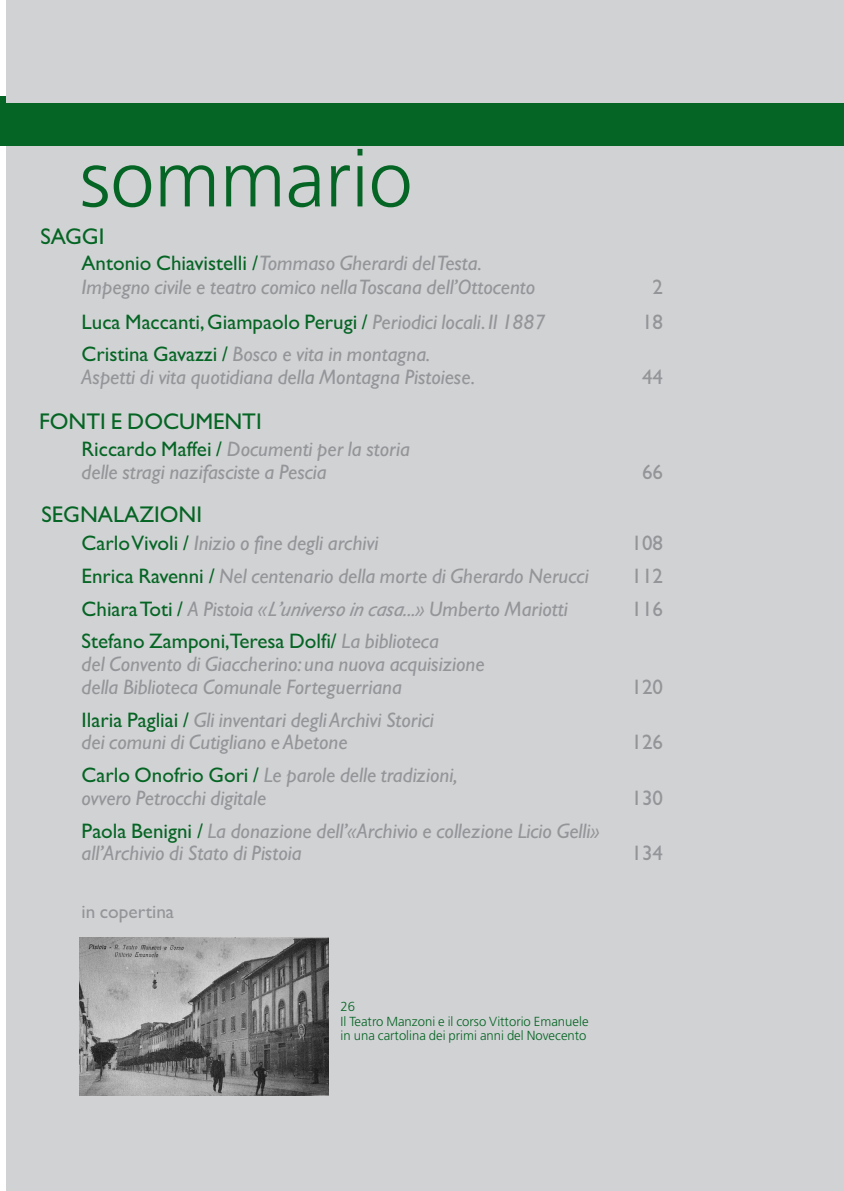
<style>
.page{position:relative;width:844px;height:1191px;background:#fff}
.page>*{position:absolute;margin:0;border:0;box-sizing:border-box;transform-origin:0 0}
.t1{font:300 78.75px "Frutiger";color:#056524}
.t2{font:22.75px "Gill Sans";color:#056524}
.t3{font:italic 21px/22.8px "Gill Sans";color:#939598}
.t4{font:21px "Gill Sans";color:#056524}
.t5{font:21px "Gill Sans";color:#939598}
.t6{font:19.25px "Gill Sans";color:#939598}
.t7{font:300 13.12px/14.9px "Frutiger";color:#056524}
.s1{font-style:normal;color:#056524}
.s2{color:#056524}
.s3{font-style:italic;color:#939598}
.s4{color:#939598}
</style>
<div class="page">
<div style="left:6px;top:0;width:837px;height:1191px;background:#d1d2d4"></div>
<img style="left:79px;top:937px;width:249px;height:158px">
<div style="left:0;top:103px;width:843px;height:43px;background:#056524"></div>
<h1 class="t1" style="left:80px;top:147px;width:334px">sommario</h1>
<p class="t2" style="left:40px;top:223px;width:66px">SAGGI</p>
<p class="t3" style="left:82px;top:250px;width:455px;line-height:24.5px"><span class="s1">Antonio Chiavistelli</span> <span class="s2">/</span>Tommaso Gherardi del Testa.<br>Impegno civile e teatro comico nella Toscana dell’Ottocento</p>
<p class="t5" style="left:652px;top:275px;width:12px">2</p>
<p class="t4" style="left:82px;top:309px;width:465px">Luca Maccanti,Giampaolo Perugi / <span class="s3">Periodici locali</span><span class="s4">.</span> <span class="s3">Il 1887</span></p>
<p class="t5" style="left:642px;top:309px;width:22px">18</p>
<p class="t3" style="left:82px;top:343px;width:395px"><span class="s1">Cristina Gavazzi /</span> Bosco e vita in montagna.<br>Aspetti di vita quotidiana della Montagna Pistoiese.</p>
<p class="t5" style="left:642px;top:364px;width:22px">44</p>
<p class="t2" style="left:39px;top:408px;width:224px">FONTI E DOCUMENTI</p>
<p class="t3" style="left:82px;top:437px;width:330px"><span class="s1">Riccardo Maffei /</span> Documenti per la storia delle stragi nazifasciste a Pescia</p>
<p class="t2" style="left:41px;top:500px;width:162px">SEGNALAZIONI</p>
<p class="t5" style="left:642px;top:459px;width:22px">66</p>
<p class="t3" style="left:82px;top:532px;width:298px"><span class="s1">Carlo Vivoli /</span> Inizio o fine degli archivi</p>
<p class="t5" style="left:631px;top:531px;width:33px">108</p>
<p class="t3" style="left:82px;top:564px;width:508px"><span class="s1">Enrica Ravenni</span> <span class="s2">/</span> Nel centenario della morte di Gherardo Nerucci</p>
<p class="t5" style="left:631px;top:563px;width:33px">112</p>
<p class="t3" style="left:82px;top:597px;width:487px"><span class="s1">Chiara Toti /</span> A Pistoia «L’universoin casa...» Umberto Mariotti</p>
<p class="t5" style="left:631px;top:596px;width:33px">116</p>
<p class="t3" style="left:82px;top:630px;width:404px"><span class="s1">Stefano Zamponi,Teresa Dolfi/</span> La biblioteca<br>del Convento di Giaccherino: una nuova acquisizione della Biblioteca Comunale Forteguerriana</p>
<p class="t5" style="left:631px;top:674px;width:33px">120</p>
<p class="t3" style="left:82px;top:708px;width:354px"><span class="s1">Ilaria Pagliai /</span> Gli inventari degli Archivi Storici dei comuni di Cutigliano e Abetone</p>
<p class="t3" style="left:82px;top:763px;width:377px"><span class="s1">Carlo Onofrio Gori /</span> Le parole delle tradizioni, ovvero Petrocchi digitale</p>
<p class="t3" style="left:82px;top:819px;width:519px"><span class="s1">Paola Benigni</span> <span class="s2">/</span> La donazione dell’«Archivio e collezione Licio Gelli» all’Archivio di Stato di Pistoia</p>
<p class="t6" style="left:82px;top:900px;width:94px">in copertina</p>
<p class="t7" style="left:340px;top:999px;width:249px">26<br>Il Teatro Manzoni e il corso Vittorio Emanuele in una cartolina dei primi anni del Novecento</p>
<p class="t5" style="left:631px;top:730px;width:33px">126</p>
<p class="t5" style="left:631px;top:785px;width:33px">130</p>
<p class="t5" style="left:631px;top:840px;width:33px">134</p>
</div>
